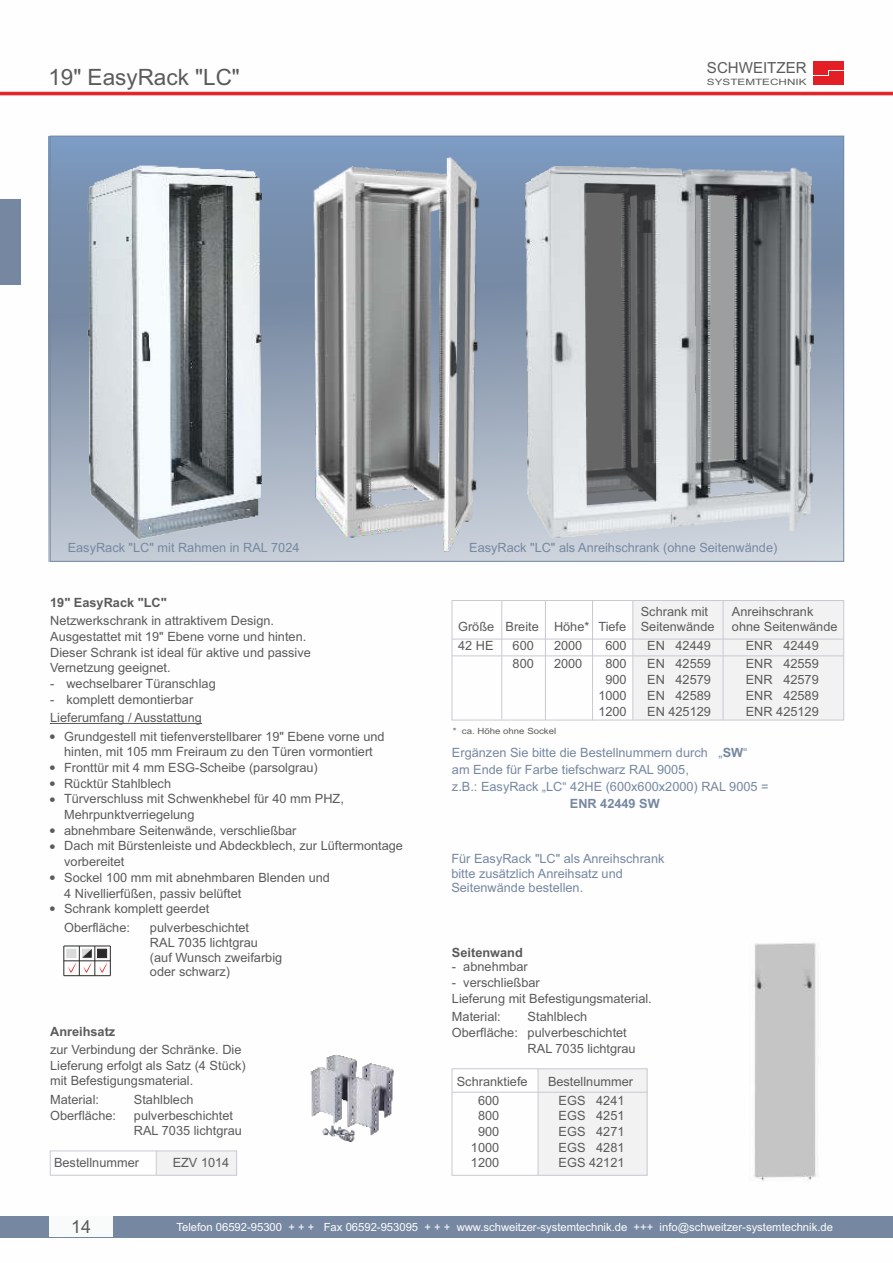
<style>
.page{position:relative;width:893px;height:1263px;background:#fff}
.page>*{position:absolute;margin:0;border:0;box-sizing:border-box;transform-origin:0 0}
.t1{font:22.5px "Arial";color:#5b5b5b}
.t2{font:18px "Arial";color:#5b5b5b}
.t3{font:15.3px "Arial";color:#5b5b5b}
.t4{font:12.75px/15.6px "Arial";color:#5b5b5b}
.t5{font:12.75px/17.1px "Arial";color:#7688a1}
.t6{font:700 12.75px "Arial";color:#5b5b5b}
.t7{font:700 12.75px "Arial";color:#7688a1}
.t8{font:11.25px "Arial";color:#fefefe}
.t9{font:8.7px "Arial";color:#5b5b5b;scale:1.34 1}
.t10{font:8.55px "Arial";color:#5b5b5b;scale:1.12 1}
.s1{font-weight:700}
</style>
<div class="page">
<div style="left:0;top:1216px;width:893px;height:21px;background:#7688a1"></div>
<div style="left:49px;top:1216px;width:64px;height:21px;background:#f9fafa"></div>
<svg style="left:0;top:92px;width:893px;height:3px;background:#e3262c"></svg>
<div style="left:814px;top:77px;width:30px;height:8px;background:#e31e24"></div>
<div style="left:814px;top:62px;width:30px;height:8px;background:#e31e24"></div>
<div style="left:814px;top:70px;width:14px;height:5px;background:#e31e24"></div>
<div style="left:829px;top:71px;width:15px;height:6px;background:#e31e24"></div>
<hr style="left:64px;top:946px;width:1px;height:30px;background:#2b2a29">
<hr style="left:79px;top:946px;width:1px;height:30px;background:#2b2a29">
<hr style="left:95px;top:946px;width:1px;height:30px;background:#2b2a29">
<hr style="left:110px;top:946px;width:1px;height:30px;background:#2b2a29">
<hr style="left:64px;top:975px;width:46px;height:1px;background:#2b2a29">
<hr style="left:64px;top:960px;width:46px;height:1px;background:#2b2a29">
<hr style="left:64px;top:946px;width:46px;height:1px;background:#2b2a29">
<svg style="left:67px;top:949px;width:9px;height:24px"></svg>
<svg style="left:82px;top:949px;width:25px;height:24px"></svg>
<hr style="left:50px;top:723px;width:152px;height:1px;background:#5b5b5b">
<svg style="left:49px;top:136px;width:793px;height:425px;background:#95a7bf"></svg>
<img style="left:524px;top:167px;width:290px;height:370px">
<svg style="left:573px;top:184px;width:83px;height:321px;background:#707172"></svg>
<img style="left:301px;top:149px;width:189px;height:408px">
<img style="left:80px;top:160px;width:191px;height:384px">
<div style="left:633px;top:601px;width:211px;height:119px;background:#f2f2f3"></div>
<div style="left:452px;top:600px;width:392px;height:120px;border:1px solid #c9c9d3"></div>
<hr style="left:592px;top:601px;width:1px;height:119px;background:#c9c9d3">
<hr style="left:632px;top:600px;width:1px;height:120px;background:#c9c9d3">
<hr style="left:545px;top:601px;width:1px;height:119px;background:#c9c9d3">
<hr style="left:452px;top:639px;width:392px;height:1px;background:#c9c9d3">
<hr style="left:452px;top:655px;width:392px;height:1px;background:#c9c9d3">
<hr style="left:501px;top:600px;width:1px;height:120px;background:#c9c9d3">
<div style="left:0;top:200px;width:21px;height:85px;background:#7688a1"></div>
<div style="left:157px;top:1151px;width:79px;height:24px;background:#f2f2f3"></div>
<div style="left:50px;top:1150px;width:187px;height:25px;border:1px solid #c9c9d3"></div>
<svg style="left:156px;top:1151px;width:1px;height:24px"></svg>
<div style="left:538px;top:1068px;width:109px;height:107px;background:#f2f2f3"></div>
<div style="left:452px;top:1068px;width:195px;height:108px;border:1px solid #c9c9d3"></div>
<hr style="left:452px;top:1092px;width:195px;height:1px;background:#c9c9d3">
<hr style="left:538px;top:1069px;width:1px;height:106px;background:#c9c9d3">
<hr style="left:723px;top:601px;width:1px;height:119px;background:#c9c9d3">
<img style="left:310px;top:1056px;width:84px;height:85px">
<img style="left:754px;top:942px;width:62px;height:239px">
<h1 class="t1" style="left:48px;top:69px;width:193px">19" EasyRack "LC"</h1>
<p class="t3" style="left:707px;top:62px;width:101px">SCHWEITZER</p>
<p class="t9" style="left:707px;top:79px;width:76px">SYSTEMTECHNIK</p>
<p class="t5" style="left:68px;top:540px;width:233px">EasyRack "LC" mit Rahmen in RAL 7024</p>
<p class="t6" style="left:50px;top:598px;width:118px">19" EasyRack "LC"</p>
<p class="t4" style="left:50px;top:614px;width:262px">Netzwerkschrank in attraktivem Design.<br>Ausgestattet mit 19" Ebene vorne und hinten.<br>Dieser Schrank ist ideal für aktive und passive Vernetzung geeignet.</p>
<p class="t4" style="left:50px;top:677px;width:167px">- wechselbarer Türanschlag</p>
<p class="t4" style="left:50px;top:693px;width:145px">- komplett demontierbar</p>
<p class="t4" style="left:50px;top:711px;width:153px">Lieferumfang / Ausstattung</p>
<p class="t4" style="left:64px;top:730px;width:322px">Grundgestell mit tiefenverstellbarer 19" Ebene vorne und</p>
<p class="t4" style="left:64px;top:745px;width:340px">hinten, mit 105 mm Freiraum zu den Türen vormontiert Fronttür mit 4 mm ESG-Scheibe (parsolgrau)<br>Rücktür Stahlblech<br>Türverschluss mit Schwenkhebel für 40 mm PHZ, Mehrpunktverriegelung<br>abnehmbare Seitenwände, verschließbar<br>Dach mit Bürstenleiste und Abdeckblech, zur Lüftermontage vorbereitet<br>Sockel 100 mm mit abnehmbaren Blenden und<br>4 Nivellierfüßen, passiv belüftet<br>Schrank komplett geerdet</p>
<p class="t4" style="left:64px;top:920px;width:67px">Oberfläche:</p>
<p class="t4" style="left:150px;top:920px;width:109px">pulverbeschichtet<br>RAL 7035 lichtgrau</p>
<p class="t4" style="left:150px;top:951px;width:134px;line-height:14.2px">(auf Wunsch zweifarbig oder schwarz)</p>
<p class="t6" style="left:50px;top:1026px;width:67px">Anreihsatz</p>
<p class="t4" style="left:50px;top:1043px;width:197px">zur Verbindung der Schränke. Die<br>Lieferung erfolgt als Satz (4 Stück) mit Befestigungsmaterial.</p>
<p class="t4" style="left:50px;top:1093px;width:50px">Material:</p>
<p class="t4" style="left:134px;top:1093px;width:61px">Stahlblech</p>
<p class="t4" style="left:50px;top:1108px;width:67px">Oberfläche:</p>
<p class="t4" style="left:134px;top:1108px;width:109px">pulverbeschichtet<br>RAL 7035 lichtgrau</p>
<p class="t4" style="left:54px;top:1156px;width:87px">Bestellnummer</p>
<p class="t4" style="left:173px;top:1156px;width:58px">EZV 1014</p>
<p class="t5" style="left:469px;top:540px;width:310px">EasyRack "LC" als Anreihschrank (ohne Seitenwände)</p>
<p class="t4" style="left:641px;top:605px;width:69px">Schrank mit</p>
<p class="t4" style="left:732px;top:605px;width:83px">Anreihschrank</p>
<p class="t4" style="left:458px;top:620px;width:258px">Größe Breite Höhe* Tiefe Seitenwände</p>
<p class="t4" style="left:732px;top:620px;width:107px">ohne Seitenwände</p>
<p class="t4" style="left:458px;top:639px;width:37px">42 HE</p>
<p class="t4" style="left:513px;top:639px;width:23px">600</p>
<p class="t4" style="left:554px;top:639px;width:30px">2000</p>
<p class="t4" style="left:605px;top:639px;width:23px">600</p>
<p class="t4" style="left:647px;top:639px;width:65px">EN 42449</p>
<p class="t4" style="left:746px;top:639px;width:74px">ENR 42449</p>
<p class="t4" style="left:513px;top:657px;width:23px">800</p>
<p class="t4" style="left:554px;top:657px;width:30px">2000</p>
<p class="t4" style="left:605px;top:657px;width:23px">800</p>
<p class="t4" style="left:647px;top:657px;width:65px">EN 42559</p>
<p class="t4" style="left:746px;top:657px;width:74px">ENR 42559</p>
<p class="t4" style="left:605px;top:673px;width:23px">900</p>
<p class="t4" style="left:647px;top:673px;width:65px">EN 42579</p>
<p class="t4" style="left:746px;top:673px;width:74px">ENR 42579</p>
<p class="t4" style="left:598px;top:689px;width:30px">1000</p>
<p class="t4" style="left:647px;top:689px;width:65px">EN 42589</p>
<p class="t4" style="left:746px;top:689px;width:74px">ENR 42589</p>
<p class="t4" style="left:598px;top:704px;width:30px">1200</p>
<p class="t4" style="left:647px;top:704px;width:65px">EN 425129</p>
<p class="t4" style="left:746px;top:704px;width:74px">ENR 425129</p>
<p class="t10" style="left:453px;top:728px;width:94px">* ca. Höhe ohne Sockel</p>
<p class="t5" style="left:452px;top:745px;width:318px">Ergänzen Sie bitte die Bestellnummern durch „<span class="s1">SW</span>“<br>am Ende für Farbe tiefschwarz RAL 9005,<br>z.B.: EasyRack „LC“ 42HE (600x600x2000) RAL 9005 =</p>
<p class="t7" style="left:570px;top:799px;width:91px">ENR 42449 SW</p>
<p class="t5" style="left:451px;top:853px;width:215px;line-height:14.2px">Für EasyRack "LC" als Anreihschrank bitte zusätzlich Anreihsatz und<br>Seitenwände bestellen.</p>
<p class="t6" style="left:452px;top:948px;width:72px">Seitenwand</p>
<p class="t4" style="left:452px;top:960px;width:77px">- abnehmbar</p>
<p class="t4" style="left:452px;top:976px;width:201px">- verschließbar<br>Lieferung mit Befestigungsmaterial.</p>
<p class="t4" style="left:452px;top:1010px;width:50px">Material:</p>
<p class="t4" style="left:528px;top:1010px;width:61px">Stahlblech</p>
<p class="t4" style="left:452px;top:1026px;width:176px">Oberfläche: pulverbeschichtet</p>
<p class="t4" style="left:528px;top:1041px;width:109px">RAL 7035 lichtgrau</p>
<p class="t4" style="left:457px;top:1075px;width:72px">Schranktiefe</p>
<p class="t4" style="left:548px;top:1075px;width:87px">Bestellnummer</p>
<p class="t4" style="left:478px;top:1093px;width:23px">600</p>
<p class="t4" style="left:559px;top:1093px;width:67px">EGS 4241</p>
<p class="t4" style="left:478px;top:1109px;width:23px">800</p>
<p class="t4" style="left:559px;top:1109px;width:67px">EGS 4251</p>
<p class="t4" style="left:478px;top:1125px;width:23px">900</p>
<p class="t4" style="left:559px;top:1125px;width:67px">EGS 4271</p>
<p class="t4" style="left:471px;top:1140px;width:30px">1000</p>
<p class="t4" style="left:559px;top:1140px;width:67px">EGS 4281</p>
<p class="t4" style="left:471px;top:1156px;width:30px">1200</p>
<p class="t4" style="left:559px;top:1156px;width:67px">EGS 42121</p>
<h2 class="t2" style="left:71px;top:1220px;width:21px">14</h2>
<p class="t8" style="left:176px;top:1223px;width:658px">Telefon 06592-95300 + + + Fax 06592-953095 + + + www.schweitzer-systemtechnik.de +++ info@schweitzer-systemtechnik.de</p>
</div>
